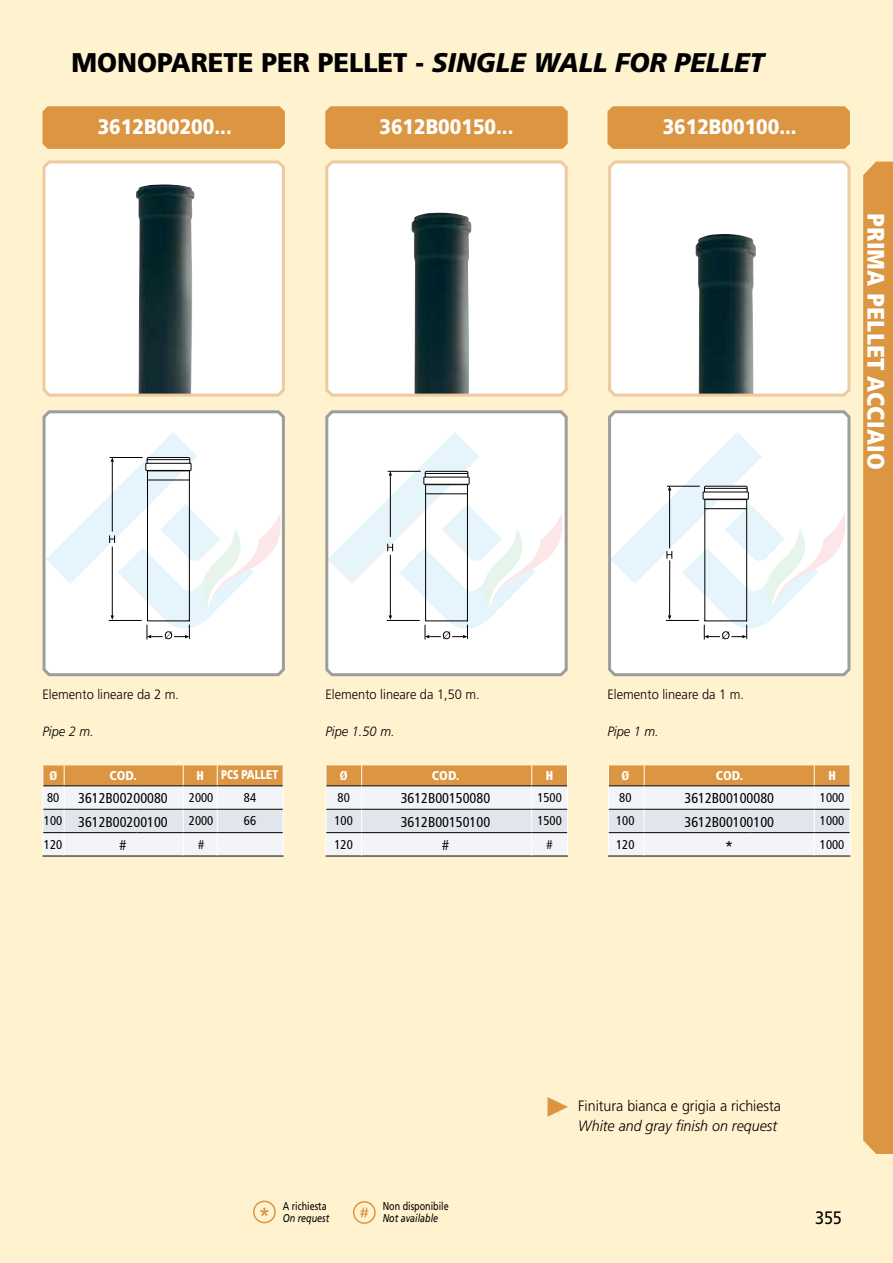
<style>
.page{position:relative;width:893px;height:1263px;background:#fff2ce}
.page>*{position:absolute;margin:0;border:0;box-sizing:border-box;transform-origin:0 0}
.t1{font:900 27px "Frutiger";color:#000;scale:.95 1}
.t2{font:900 condensed 24px "Frutiger";letter-spacing:.01em;color:#fff}
.t3{font:900 21px "Frutiger";color:#fff;scale:.9 1}
.t4{font:18px "Frutiger";color:#000;scale:.9 1}
.t5{font:condensed 17.25px "Frutiger";color:#000}
.t6{font:300 15px "Frutiger";color:#000;scale:.95 1}
.t7{font:italic 300 15px "Frutiger";color:#000;scale:.95 1}
.t8{font:condensed 14.25px/23.4px "Frutiger";color:#000;text-align:center}
.t9{font:300 13.5px "Frutiger";color:#000;scale:.95 1}
.t10{font:italic 300 13.5px "Frutiger";color:#000;scale:.95 1}
.t11{font:condensed 12.75px/23.4px "Frutiger";color:#000}
.t12{font:900 condensed 12.75px "Frutiger";color:#fff}
.t13{font:900 12.75px "Frutiger";color:#fff;scale:.8 1}
.t14{font:900 condensed 12.75px "Frutiger";color:#fff;scale:.9 1}
.t15{font:900 condensed 12.75px "Frutiger";color:#fff;scale:.9 1}
.t16{font:11.25px "Frutiger";color:#000;scale:.8 1}
.t17{font:italic 11.25px "Frutiger";color:#000;scale:.8 1}
.s1{font-style:italic}
.s2{font-stretch:condensed}
</style>
<div class="page">
<svg style="left:42px;top:410px;width:243px;height:267px;background:#f0efed"></svg>
<svg style="left:325px;top:410px;width:243px;height:267px;background:#eeedec"></svg>
<svg style="left:608px;top:410px;width:243px;height:267px;background:#eeedec"></svg>
<svg style="left:42px;top:160px;width:243px;height:237px;background:#d4d7d5"></svg>
<svg style="left:325px;top:160px;width:243px;height:237px;background:#d8dbd9"></svg>
<svg style="left:608px;top:160px;width:243px;height:237px;background:#dcdedc"></svg>
<div style="left:863px;top:162px;width:30px;height:992px;background:#dc9540"></div>
<svg style="left:46px;top:432px;width:237px;height:207px;background:#f1f4f5"></svg>
<svg style="left:147px;top:457px;width:43px;height:14px"></svg>
<div style="left:147px;top:457px;width:43px;height:14px;border:1px solid #000"></div>
<div style="left:146px;top:463px;width:45px;height:7px;background:#fff"></div>
<div style="left:145px;top:463px;width:46px;height:8px;border:1px solid #000"></div>
<hr style="left:147px;top:459px;width:42px;height:1px;background:#000">
<hr style="left:147px;top:480px;width:42px;height:1px;background:#000">
<svg style="left:327px;top:432px;width:238px;height:207px;background:#f3f6f7"></svg>
<svg style="left:425px;top:471px;width:43px;height:14px"></svg>
<div style="left:425px;top:471px;width:43px;height:14px;border:1px solid #000"></div>
<div style="left:424px;top:477px;width:45px;height:7px;background:#fff"></div>
<div style="left:423px;top:477px;width:46px;height:8px;border:1px solid #000"></div>
<hr style="left:425px;top:473px;width:42px;height:1px;background:#000">
<hr style="left:425px;top:493px;width:42px;height:1px;background:#000">
<svg style="left:610px;top:432px;width:238px;height:207px;background:#f5f8f9"></svg>
<svg style="left:704px;top:486px;width:43px;height:14px"></svg>
<div style="left:704px;top:486px;width:43px;height:14px;border:1px solid #000"></div>
<div style="left:703px;top:492px;width:45px;height:7px;background:#fff"></div>
<div style="left:703px;top:492px;width:46px;height:7px;border:1px solid #000"></div>
<hr style="left:704px;top:488px;width:43px;height:1px;background:#000">
<hr style="left:704px;top:508px;width:42px;height:1px;background:#000">
<svg style="left:43px;top:765px;width:241px;height:92px;background:#e0d2c3"></svg>
<hr style="left:217px;top:832px;width:66px;height:1px;background:#000">
<hr style="left:217px;top:856px;width:67px;height:1px;background:#000">
<hr style="left:608px;top:856px;width:36px;height:1px;background:#000">
<hr style="left:750px;top:856px;width:64px;height:1px;background:#000">
<hr style="left:814px;top:856px;width:36px;height:1px;background:#000">
<svg style="left:608px;top:765px;width:243px;height:91px;background:#e1d4c4"></svg>
<hr style="left:644px;top:832px;width:106px;height:1px;background:#000">
<hr style="left:644px;top:856px;width:106px;height:1px;background:#000">
<hr style="left:326px;top:856px;width:36px;height:1px;background:#000">
<hr style="left:468px;top:856px;width:64px;height:1px;background:#000">
<hr style="left:532px;top:856px;width:36px;height:1px;background:#000">
<svg style="left:326px;top:765px;width:242px;height:91px;background:#e1d3c4"></svg>
<hr style="left:362px;top:832px;width:106px;height:1px;background:#000">
<hr style="left:362px;top:856px;width:106px;height:1px;background:#000">
<div style="left:43px;top:106px;width:242px;height:43px;background:#dc9540"></div>
<div style="left:607px;top:106px;width:243px;height:43px;background:#dc9540"></div>
<div style="left:325px;top:106px;width:243px;height:43px;background:#dc9540"></div>
<svg style="left:547px;top:1097px;width:21px;height:20px"></svg>
<div style="left:353px;top:1201px;width:23px;height:23px;border:2px solid #dc9540;border-radius:50%"></div>
<svg style="left:360px;top:1207px;width:9px;height:10px"></svg>
<div style="left:253px;top:1200px;width:23px;height:23px;border:2px solid #dc9540;border-radius:50%"></div>
<svg style="left:260px;top:1208px;width:9px;height:8px"></svg>
<h1 class="t1" style="left:72px;top:46px;width:731px">MONOPARETE PER PELLET - <span class="s1">SINGLE WALL FOR PELLET</span></h1>
<h3 class="t3" style="left:98px;top:114px;width:150px">3612B00200...</h3>
<h3 class="t3" style="left:379px;top:114px;width:150px">3612B00150...</h3>
<h3 class="t3" style="left:663px;top:114px;width:150px">3612B00100...</h3>
<h2 class="t2" style="left:891px;top:213px;width:258px;rotate:90deg">PRIMA PELLET ACCIAIO</h2>
<p class="t9" style="left:43px;top:687px;width:145px">Elemento lineare da 2 m.</p>
<p class="t10" style="left:43px;top:723px;width:56px">Pipe 2 m.</p>
<p class="t14" style="left:50px;top:768px;width:10px">Ø</p>
<p class="t15" style="left:197px;top:768px;width:10px">H</p>
<p class="t13" style="left:221px;top:767px;width:73px"><span class="s2">PCS</span> PALLET</p>
<p class="t11" style="left:189px;top:786px;width:26px;text-align:center">2000<br>2000 #</p>
<p class="t11" style="left:244px;top:786px;width:14px">84<br>66</p>
<p class="t12" style="left:109px;top:768px;width:29px">COD.</p>
<p class="t8" style="left:78px;top:787px;width:91px">3612B00200080<br>3612B00200100 #</p>
<p class="t11" style="left:44px;top:786px;width:20px">80<br>100<br>120</p>
<p class="t9" style="left:325px;top:687px;width:164px">Elemento lineare da 1,50 m.</p>
<p class="t10" style="left:325px;top:723px;width:74px">Pipe 1.50 m.</p>
<p class="t14" style="left:340px;top:768px;width:10px">Ø</p>
<p class="t15" style="left:546px;top:768px;width:10px">H</p>
<p class="t11" style="left:537px;top:786px;width:26px;text-align:center">1500<br>1500 #</p>
<p class="t12" style="left:432px;top:768px;width:29px">COD.</p>
<p class="t8" style="left:401px;top:787px;width:91px">3612B00150080<br>3612B00150100 #</p>
<p class="t11" style="left:335px;top:786px;width:20px">80<br>100<br>120</p>
<p class="t9" style="left:607px;top:687px;width:145px">Elemento lineare da 1 m.</p>
<p class="t10" style="left:607px;top:723px;width:56px">Pipe 1 m.</p>
<p class="t14" style="left:621px;top:768px;width:10px">Ø</p>
<p class="t15" style="left:828px;top:768px;width:10px">H</p>
<p class="t11" style="left:820px;top:786px;width:26px;text-align:justify">1000<br>1000<br>1000</p>
<p class="t12" style="left:716px;top:768px;width:29px">COD.</p>
<p class="t8" style="left:684px;top:787px;width:91px;text-align:left">3612B00100080<br>3612B00100100</p>
<p class="t5" style="left:725px;top:838px;width:10px">*</p>
<p class="t11" style="left:616px;top:786px;width:20px">80<br>100<br>120</p>
<p class="t16" style="left:283px;top:1199px;width:57px">A richiesta</p>
<p class="t17" style="left:283px;top:1211px;width:60px">On request</p>
<p class="t16" style="left:383px;top:1200px;width:84px">Non disponibile</p>
<p class="t17" style="left:383px;top:1212px;width:71px">Not available</p>
<p class="t6" style="left:578px;top:1097px;width:215px">Finitura bianca e grigia a richiesta</p>
<p class="t7" style="left:578px;top:1117px;width:211px">White and gray finish on request</p>
<p class="t4" style="left:815px;top:1207px;width:31px">355</p>
</div>
